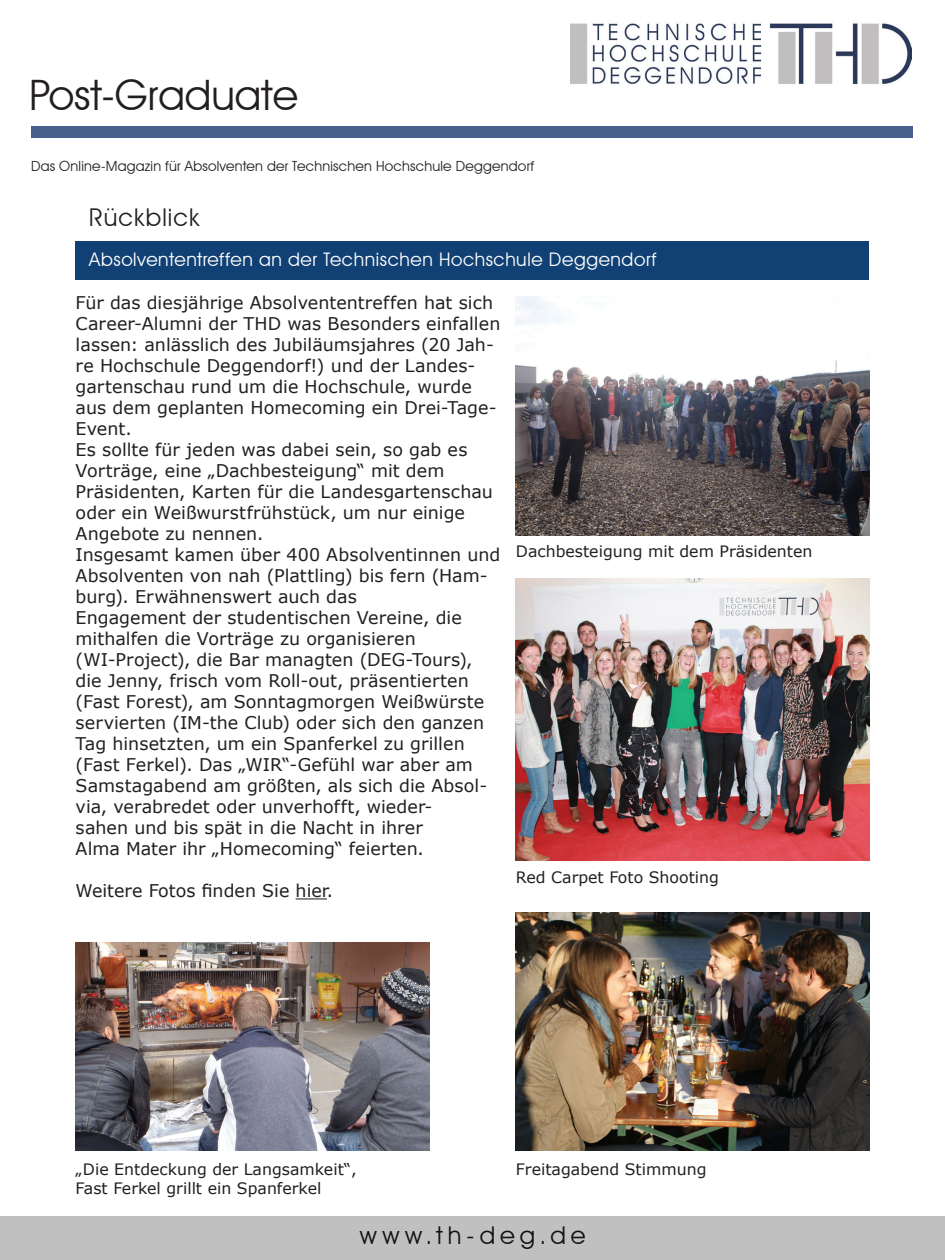
<style>
.page{position:relative;width:945px;height:1260px;background:#fff}
.page>*{position:absolute;margin:0;border:0;box-sizing:border-box;transform-origin:0 0}
.t1{font:42px "Avant Garde IT Cby BT";color:#231f20}
.t2{font:24.5px "Avant Garde IT Cby BT";letter-spacing:.205em;color:#131013}
.t3{font:24.5px "Avant Garde IT Cby BT";letter-spacing:.045em;color:#231f20}
.t4{font:18.72px "Avant Garde IT Cby BT";letter-spacing:.03em;color:#fff}
.t5{font:17.5px/21px "Verdana";letter-spacing:.005em;color:#231f20}
.t6{font:15.75px/18.9px "Verdana";color:#231f20}
.t7{font:14px "Avant Garde IT Cby BT";letter-spacing:.015em;color:#231f20}
</style>
<div class="page">
<img style="left:570px;top:23px;width:342px;height:62px">
<div style="left:32px;top:126px;width:881px;height:12px;background:#495f8d"></div>
<div style="left:1px;top:1217px;width:944px;height:43px;background:#c0c0c0"></div>
<div style="left:76px;top:241px;width:793px;height:39px;background:#114174"></div>
<hr style="left:296px;top:898px;width:31px;height:1px;background:#231f20">
<img style="left:516px;top:578px;width:353px;height:283px">
<img style="left:516px;top:296px;width:353px;height:239px">
<img style="left:76px;top:943px;width:353px;height:208px">
<img style="left:516px;top:913px;width:353px;height:238px">
<h1 class="t1" style="left:30px;top:70px;width:270px">Post-Graduate</h1>
<p class="t7" style="left:31px;top:157px;width:505px">Das Online-Magazin für Absolventen der Technischen Hochschule Deggendorf</p>
<h2 class="t3" style="left:89px;top:203px;width:112px">Rückblick</h2>
<p class="t4" style="left:89px;top:248px;width:569px">Absolvententreffen an der Technischen Hochschule Deggendorf</p>
<p class="t5" style="left:76px;top:292px;width:426px">Für das diesjährige Absolvententreffen hat sich Career-Alumni der THD was Besonders einfallen lassen: anlässlich des Jubiläumsjahres (20 Jah&shy;re Hochschule Deggendorf!) und der Landes&shy;gartenschau rund um die Hochschule, wurde aus dem geplanten Homecoming ein Drei-Tage-Event.<br>Es sollte für jeden was dabei sein, so gab es Vorträge, eine „Dachbesteigung“ mit dem Präsidenten, Karten für die Landesgartenschau oder ein Weißwurstfrühstück, um nur einige Angebote zu nennen.<br>Insgesamt kamen über 400 Absolventinnen und Absolventen von nah (Plattling) bis fern (Ham&shy;burg). Erwähnenswert auch das<br>Engagement der studentischen Vereine, die mithalfen die Vorträge zu organisieren (WI-Project), die Bar managten (DEG-Tours), die Jenny, frisch vom Roll-out, präsentierten (Fast Forest), am Sonntagmorgen Weißwürste servierten (IM-the Club) oder sich den ganzen Tag hinsetzten, um ein Spanferkel zu grillen (Fast Ferkel). Das „WIR“-Gefühl war aber am Samstagabend am größten, als sich die Absol&shy;via, verabredet oder unverhofft, wieder-<br>sahen und bis spät in die Nacht in ihrer<br>Alma Mater ihr „Homecoming“ feierten.</p>
<p class="t5" style="left:76px;top:880px;width:259px">Weitere Fotos finden Sie hier.</p>
<p class="t6" style="left:516px;top:542px;width:298px">Dachbesteigung mit dem Präsidenten</p>
<p class="t6" style="left:516px;top:868px;width:205px">Red Carpet Foto Shooting</p>
<p class="t6" style="left:76px;top:1160px;width:283px">„Die Entdeckung der Langsamkeit“,<br>Fast Ferkel grillt ein Spanferkel</p>
<p class="t6" style="left:516px;top:1160px;width:192px">Freitagabend Stimmung</p>
<h2 class="t2" style="left:360px;top:1221px;width:227px">www.th-deg.de</h2>
</div>
